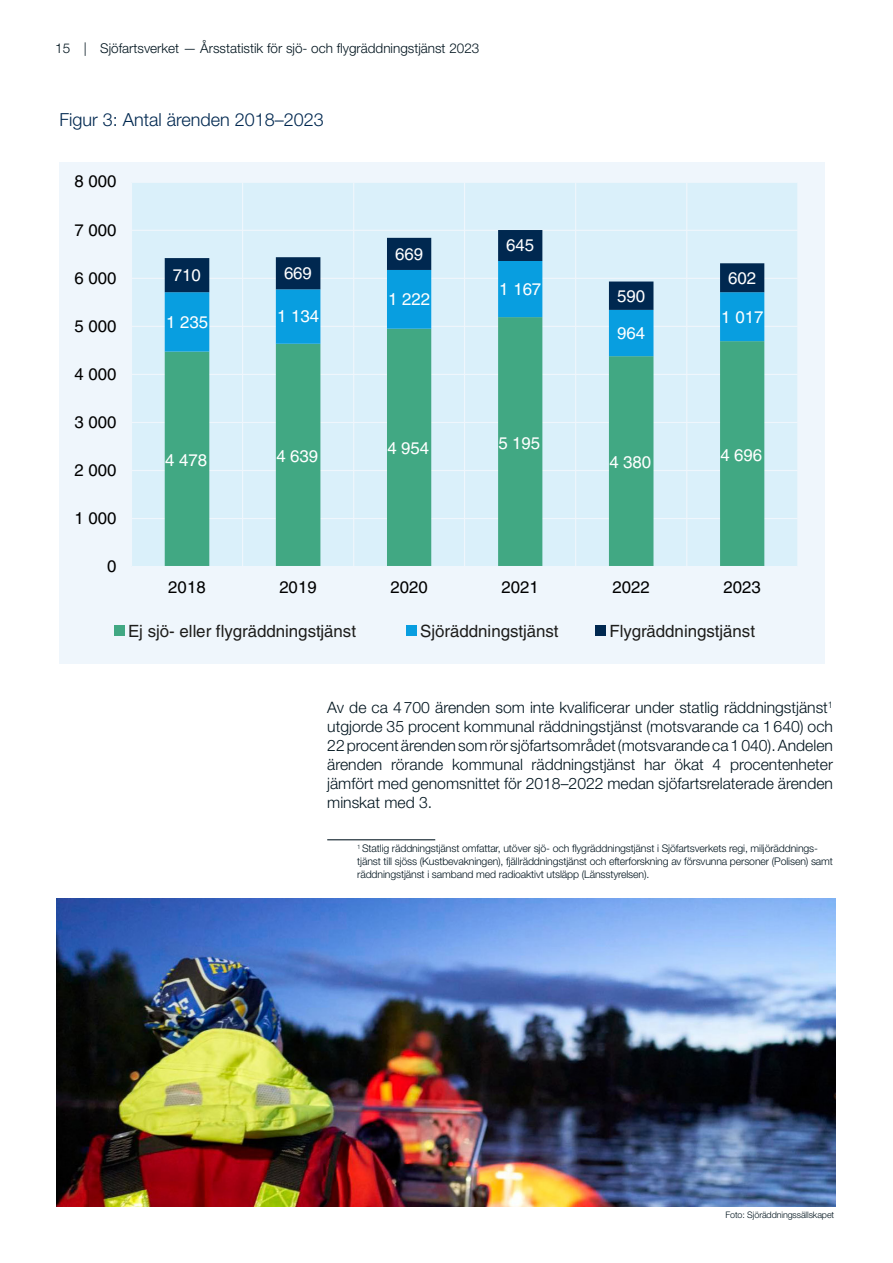
<style>
.page{position:relative;width:893px;height:1263px;background:#fff}
.page>*{position:absolute;margin:0;border:0;box-sizing:border-box;transform-origin:0 0}
.t1{font:300 18px "Helvetica Neue LT Std";color:#002850}
.t2{font:16.95px "Helvetica LT Std";letter-spacing:-.005em;color:#1d1d1b}
.t3{font:16.95px "Helvetica LT Std";letter-spacing:-.005em;color:#fff}
.t4{font:16.8px "Helvetica LT Std";letter-spacing:-.005em;color:#000}
.t5{font:300 15.75px/18.9px "Helvetica Neue LT Std";color:#00141e;text-align:justify}
.t6{font:300 13.5px "Helvetica Neue LT Std";color:#00141e}
.t7{font:300 10.5px/12.6px "Helvetica Neue LT Std";letter-spacing:-.01em;color:#00141e}
.t8{font:300 9px "Helvetica Neue LT Std";letter-spacing:-.01em;color:#00141e}
</style>
<div class="page">
<div style="left:59px;top:162px;width:765px;height:501px;background:#eff6fc"></div>
<div style="left:131px;top:182px;width:667px;height:385px;background:#daf0fa"></div>
<hr style="left:131px;top:182px;width:667px;height:1px;background:#eff6fc">
<hr style="left:131px;top:230px;width:667px;height:1px;background:#eff6fc">
<hr style="left:131px;top:278px;width:667px;height:1px;background:#eff6fc">
<hr style="left:131px;top:326px;width:667px;height:1px;background:#eff6fc">
<hr style="left:131px;top:374px;width:667px;height:1px;background:#eff6fc">
<hr style="left:131px;top:422px;width:667px;height:1px;background:#eff6fc">
<hr style="left:131px;top:470px;width:667px;height:1px;background:#eff6fc">
<hr style="left:131px;top:518px;width:667px;height:1px;background:#eff6fc">
<hr style="left:797px;top:182px;width:1px;height:385px;background:#eff6fc">
<hr style="left:686px;top:182px;width:1px;height:385px;background:#eff6fc">
<hr style="left:575px;top:182px;width:1px;height:385px;background:#eff6fc">
<hr style="left:464px;top:182px;width:1px;height:385px;background:#eff6fc">
<hr style="left:353px;top:182px;width:1px;height:385px;background:#eff6fc">
<hr style="left:242px;top:182px;width:1px;height:385px;background:#eff6fc">
<hr style="left:131px;top:182px;width:1px;height:385px;background:#eff6fc">
<svg style="left:165px;top:356px;width:599px;height:210px"></svg>
<svg style="left:165px;top:310px;width:599px;height:46px"></svg>
<svg style="left:165px;top:230px;width:599px;height:80px"></svg>
<hr style="left:131px;top:566px;width:667px;height:1px;background:#eff6fc">
<div style="left:114px;top:626px;width:10px;height:10px;background:#41a883"></div>
<div style="left:406px;top:626px;width:10px;height:10px;background:#089ee0"></div>
<div style="left:595px;top:626px;width:10px;height:10px;background:#002850"></div>
<hr style="left:327px;top:839px;width:108px;height:1px;background:#00141e">
<img style="left:56px;top:898px;width:779px;height:308px">
<p class="t6" style="left:55px;top:40px;width:426px">15 | Sjöfartsverket — Årsstatistik för sjö- och flygräddningstjänst 2023</p>
<p class="t1" style="left:59px;top:108px;width:266px">Figur 3: Antal ärenden 2018–2023</p>
<p class="t4" style="left:74px;top:172px;width:44px">8 000</p>
<p class="t4" style="left:74px;top:220px;width:44px">7 000</p>
<p class="t4" style="left:74px;top:268px;width:44px">6 000</p>
<p class="t4" style="left:74px;top:316px;width:44px">5 000</p>
<p class="t4" style="left:74px;top:364px;width:44px">4 000</p>
<p class="t4" style="left:74px;top:412px;width:44px">3 000</p>
<p class="t4" style="left:74px;top:460px;width:44px">2 000</p>
<p class="t4" style="left:74px;top:508px;width:44px">1 000</p>
<p class="t3" style="left:173px;top:265px;width:30px">710</p>
<p class="t3" style="left:284px;top:263px;width:30px">669</p>
<p class="t3" style="left:166px;top:312px;width:44px">1 235</p>
<p class="t3" style="left:277px;top:307px;width:44px">1 134</p>
<p class="t3" style="left:165px;top:450px;width:43px">4 478</p>
<p class="t3" style="left:276px;top:446px;width:43px">4 639</p>
<p class="t3" style="left:395px;top:244px;width:30px">669</p>
<p class="t3" style="left:388px;top:289px;width:44px">1 222</p>
<p class="t3" style="left:506px;top:235px;width:30px">645</p>
<p class="t3" style="left:499px;top:279px;width:44px">1 167</p>
<p class="t3" style="left:387px;top:439px;width:43px">4 954</p>
<p class="t3" style="left:498px;top:433px;width:43px">5 195</p>
<p class="t3" style="left:617px;top:286px;width:30px">590</p>
<p class="t3" style="left:617px;top:323px;width:30px">964</p>
<p class="t3" style="left:609px;top:452px;width:43px">4 380</p>
<p class="t3" style="left:728px;top:268px;width:30px">602</p>
<p class="t3" style="left:721px;top:307px;width:44px">1 017</p>
<p class="t3" style="left:720px;top:445px;width:43px">4 696</p>
<p class="t4" style="left:107px;top:556px;width:11px">0</p>
<p class="t4" style="left:168px;top:577px;width:39px">2018</p>
<p class="t4" style="left:279px;top:577px;width:39px">2019</p>
<p class="t4" style="left:390px;top:577px;width:39px">2020</p>
<p class="t4" style="left:501px;top:577px;width:39px">2021</p>
<p class="t4" style="left:612px;top:577px;width:39px">2022</p>
<p class="t4" style="left:723px;top:577px;width:39px">2023</p>
<p class="t2" style="left:128px;top:621px;width:229px">Ej sjö- eller flygräddningstjänst</p>
<p class="t2" style="left:420px;top:621px;width:140px">Sjöräddningstjänst</p>
<p class="t2" style="left:609px;top:621px;width:147px">Flygräddningstjänst</p>
<p class="t5" style="left:327px;top:698px;width:507px">Av de ca 4700 ärenden som inte kvalificerar under statlig räddningstjänst<sup>1 </sup>utgjorde 35 procent kommunal räddningstjänst (motsvarande ca 1640) och 22 procent ärenden som rör sjöfartsområdet (motsvarande ca 1040). Andelen ärenden rörande kommunal räddningstjänst har ökat 4 procentenheter jämfört med genomsnittet för 2018–2022 medan sjöfartsrelaterade ärenden minskat med 3.</p>
<p class="t7" style="left:357px;top:842px;width:477px"><sup>1</sup> Statlig räddningstjänst omfattar, utöver sjö- och flygräddningstjänst i Sjöfartsverkets regi, miljöräddnings&shy;tjänst till sjöss (Kustbevakningen), fjällräddningstjänst och efterforskning av försvunna personer (Polisen) samt räddningstjänst i samband med radioaktivt utsläpp (Länsstyrelsen).</p>
<p class="t8" style="left:725px;top:1210px;width:110px">Foto: Sjöräddningssällskapet</p>
</div>
